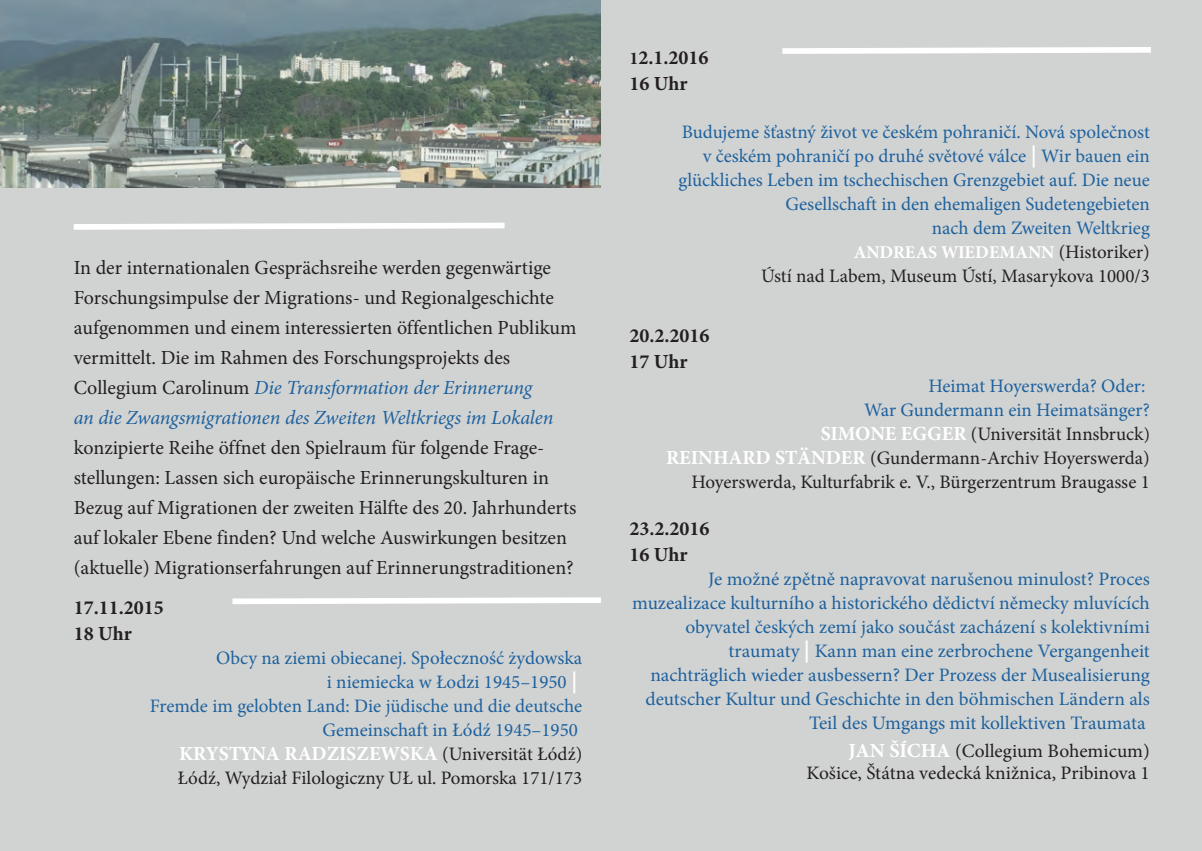
<style>
.page{position:relative;width:1202px;height:851px;background:#fff}
.page>*{position:absolute;margin:0;border:0;box-sizing:border-box;transform-origin:0 0}
.t1{font:20px/30px "Minion Pro";color:#231f20}
.t2{font:700 20px/26px "Minion Pro";color:#231f20}
.t3{font:700 20px "Minion Pro";letter-spacing:-.01em;color:#fff}
.t4{font:19px/24px "Minion Pro";color:#1d619e;text-align:right}
.t5{font:19px/24px "Minion Pro";color:#231f20;text-align:right}
.t6{font:700 18px "Minion Pro";letter-spacing:-.005em;color:#fff}
.s1{font-style:italic;color:#1d619e}
.s2{font-weight:700;font-size:22px;color:#fff}
.s3{font-weight:400;font-size:19px;color:#231f20}
.s4{font-size:18px}
.s5{color:#1d619e}
.s6{font-weight:700;font-size:20px;color:#fff}
</style>
<div class="page">
<div style="left:0;top:0;width:1202px;height:850px;background:#d1d3d2"></div>
<svg style="left:73px;top:222px;width:432px;height:8px"></svg>
<svg style="left:782px;top:47px;width:369px;height:7px"></svg>
<img style="left:0;top:0;width:601px;height:187px">
<svg style="left:232px;top:597px;width:369px;height:7px"></svg>
<p class="t1" style="left:74px;top:253px;width:504px">In der internationalen Gesprächsreihe werden gegenwärtige Forschungsimpulse der Migrations- und Regionalgeschichte aufgenommen und einem interessierten öffentlichen Publikum vermittelt. Die im Rahmen des Forschungsprojekts des Collegium Carolinum <span class="s1">Die Transformation der Erinnerung<br>an die Zwangsmigrationen des Zweiten Weltkriegs im Lokalen </span>konzipierte Reihe öffnet den Spielraum für folgende Frage&shy;stellungen: Lassen sich europäische Erinnerungskulturen in Bezug auf Migrationen der zweiten Hälfte des 20. Jahrhunderts auf lokaler Ebene finden? Und welche Auswirkungen besitzen (aktuelle) Migrationserfahrungen auf Erinnerungstraditionen?</p>
<p class="t2" style="left:74px;top:594px;width:92px">17.11.2015<br>18 Uhr</p>
<p class="t4" style="left:150px;top:646px;width:434px">Obcy na ziemi obiecanej. Społeczność żydowska<br>i niemiecka w Łodzi 1945–1950 <span class="s2">|<br></span>Fremde im gelobten Land: Die jüdische und die deutsche Gemeinschaft in Łódź 1945–1950</p>
<p class="t3" style="left:179px;top:739px;width:405px">KRYSTYNA RADZISZEWSKA <span class="s3">(Universität Łódź)</span></p>
<p class="t5" style="left:178px;top:766px;width:406px">Łódź, Wydział Filologiczny UŁ ul. Pomorska 171/173</p>
<p class="t2" style="left:629px;top:44px;width:81px"><span class="s4">1</span>2.1.2016<br>16 Uhr</p>
<p class="t4" style="left:679px;top:120px;width:473px">Budujeme šťastný život ve českém pohraničí. Nová společnost v českém pohraničí po druhé světové válce <span class="s2">|</span> Wir bauen ein glückliches Leben im tschechischen Grenzgebiet auf. Die neue Gesellschaft in den ehemaligen Sudetengebieten<br>nach dem Zweiten Weltkrieg</p>
<p class="t6" style="left:854px;top:239px;width:298px">ANDREAS WIEDEMANN <span class="s3">(Historiker)</span></p>
<p class="t5" style="left:761px;top:264px;width:390px">Ústí nad Labem, Museum Ústí, Masarykova 1000/3</p>
<p class="t2" style="left:629px;top:322px;width:82px">20.2.2016<br>17 Uhr</p>
<p class="t5" style="left:666px;top:374px;width:485px"><span class="s5">Heimat Hoyerswerda? Oder:<br>War Gundermann ein Heimatsänger?<br></span><span class="s6">SIMONE EGGER</span> (Universität Innsbruck<span class="s4">)<br></span><span class="s6">REINHARD STÄNDER</span> (Gundermann-Archiv Hoyerswerda)<br>Hoyerswerda, Kulturfabrik e. V., Bürgerzentrum Braugasse 1</p>
<p class="t2" style="left:629px;top:515px;width:82px">23.2.2016<br>16 Uhr</p>
<p class="t4" style="left:632px;top:566px;width:519px">Je možné zpětně napravovat narušenou minulost? Proces muzealizace kulturního a historického dědictví německy mluvících obyvatel českých zemí jako součást zacházení s kolektivními traumaty <span class="s2">|</span> Kann man eine zerbrochene Vergangenheit nachträglich wieder ausbessern? Der Prozess der Musealisierung deutscher Kultur und Geschichte in den böhmischen Ländern als Teil des Umgangs mit kollektiven Traumata</p>
<p class="t5" style="left:806px;top:739px;width:345px;line-height:22.8px"><span class="s6">JAN ŠÍCHA</span> (Collegium Bohemicum)<br>Košice, Štátna vedecká knižnica, Pribinova 1</p>
</div>
